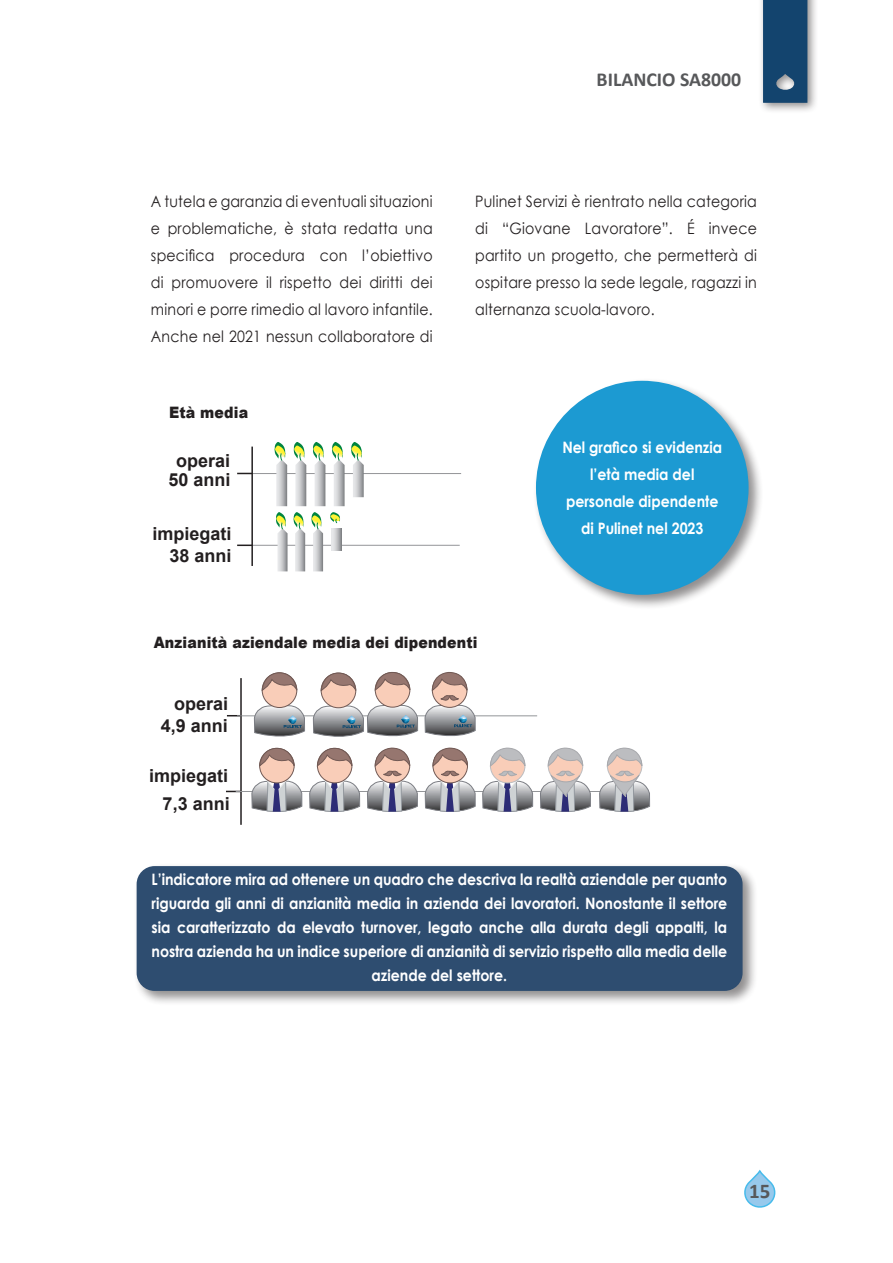
<style>
.page{position:relative;width:893px;height:1263px;background:#fff}
.page>*{position:absolute;margin:0;border:0;box-sizing:border-box;transform-origin:0 0}
.Normale{font:700 21px "Calibri";color:#57585a}
.t1{font:700 19.8px "Calibri";color:#57585a}
.t2{font:700 18px "Arial";color:#231f20}
.Normale-2{font:700 15.75px/24px "Century Gothic";color:#fff;text-align:center;scale:.9 1}
.Normale-3{font:15.75px/27px "Century Gothic";letter-spacing:.015em;color:#231f20;text-align:justify;scale:.9 1}
.Normale-4{font:900 15.75px "Arial";letter-spacing:.01em;color:#231f20;scale:.9 1}
</style>
<div class="page">
<div style="left:758px;top:0;width:61px;height:114px;background:#231f20;opacity:.5"></div>
<svg style="left:762px;top:0;width:46px;height:104px;background:#224f75"></svg>
<div style="left:134px;top:863px;width:624px;height:143px;background:#231f20;opacity:.5"></div>
<div style="left:137px;top:866px;width:606px;height:125px;background:#2e4d70;border-radius:18px"></div>
<div style="left:533px;top:378px;width:231px;height:232px;background:#231f20;opacity:.5"></div>
<div style="left:536px;top:381px;width:213px;height:214px;background:#1c9ad2;border-radius:50%"></div>
<hr style="left:250px;top:473px;width:211px;height:1px;background:#939598">
<hr style="left:251px;top:545px;width:209px;height:1px;background:#939598">
<hr style="left:251px;top:447px;width:2px;height:119px;background:#231f20">
<svg style="left:237px;top:473px;width:14px;height:1px"></svg>
<svg style="left:351px;top:442px;width:13px;height:55px"></svg>
<svg style="left:332px;top:442px;width:13px;height:64px"></svg>
<svg style="left:313px;top:442px;width:13px;height:64px"></svg>
<svg style="left:274px;top:442px;width:33px;height:64px"></svg>
<hr style="left:236px;top:791px;width:407px;height:1px;background:#939598">
<svg style="left:540px;top:747px;width:51px;height:65px"></svg>
<hr style="left:237px;top:715px;width:300px;height:1px;background:#939598">
<svg style="left:482px;top:715px;width:51px;height:97px"></svg>
<svg style="left:599px;top:747px;width:51px;height:65px"></svg>
<svg style="left:424px;top:672px;width:52px;height:140px"></svg>
<svg style="left:226px;top:512px;width:192px;height:313px"></svg>
<svg style="left:744px;top:1169px;width:32px;height:39px"></svg>
<p class="t1" style="left:597px;top:65px;width:146px">BILANCIO SA8000</p>
<p class="Normale-3" style="left:151px;top:187px;width:315px">A tutela e garanzia di eventuali situazioni e problematiche, è stata redatta una specifica procedura con l’obiettivo di promuovere il rispetto dei diritti dei minori e porre rimedio al lavoro infantile.<br>Anche nel 2021 nessun collaboratore di</p>
<p class="Normale-3" style="left:475px;top:187px;width:315px">Pulinet Servizi è rientrato nella categoria di “Giovane Lavoratore”. É invece partito un progetto, che permetterà di ospitare presso la sede legale, ragazzi in alternanza scuola-lavoro.</p>
<p class="Normale-4" style="left:169px;top:401px;width:89px">Età media</p>
<p class="t2" style="left:176px;top:448px;width:56px">operai</p>
<p class="t2" style="left:168px;top:467px;width:64px">50 anni</p>
<p class="t2" style="left:153px;top:521px;width:81px">impiegati</p>
<p class="t2" style="left:170px;top:543px;width:64px">38 anni</p>
<p class="Normale-4" style="left:154px;top:631px;width:361px">Anzianità aziendale media dei dipendenti</p>
<p class="t2" style="left:174px;top:691px;width:56px">operai</p>
<p class="t2" style="left:161px;top:713px;width:69px">4,9 anni</p>
<p class="t2" style="left:149px;top:763px;width:81px">impiegati</p>
<p class="t2" style="left:163px;top:790px;width:69px">7,3 anni</p>
<p class="Normale-2" style="left:562px;top:433px;width:179px;line-height:27px">Nel grafico si evidenzia l’età media del personale dipendente di Pulinet nel 2023</p>
<p class="Normale-2" style="left:151px;top:867px;width:641px">L’indicatore mira ad ottenere un quadro che descriva la realtà aziendale per quanto riguarda gli anni di anzianità media in azienda dei lavoratori. Nonostante il settore sia caratterizzato da elevato turnover, legato anche alla durata degli appalti, la nostra azienda ha un indice superiore di anzianità di servizio rispetto alla media delle aziende del settore.</p>
<p class="Normale" style="left:749px;top:1176px;width:23px">15</p>
</div>
